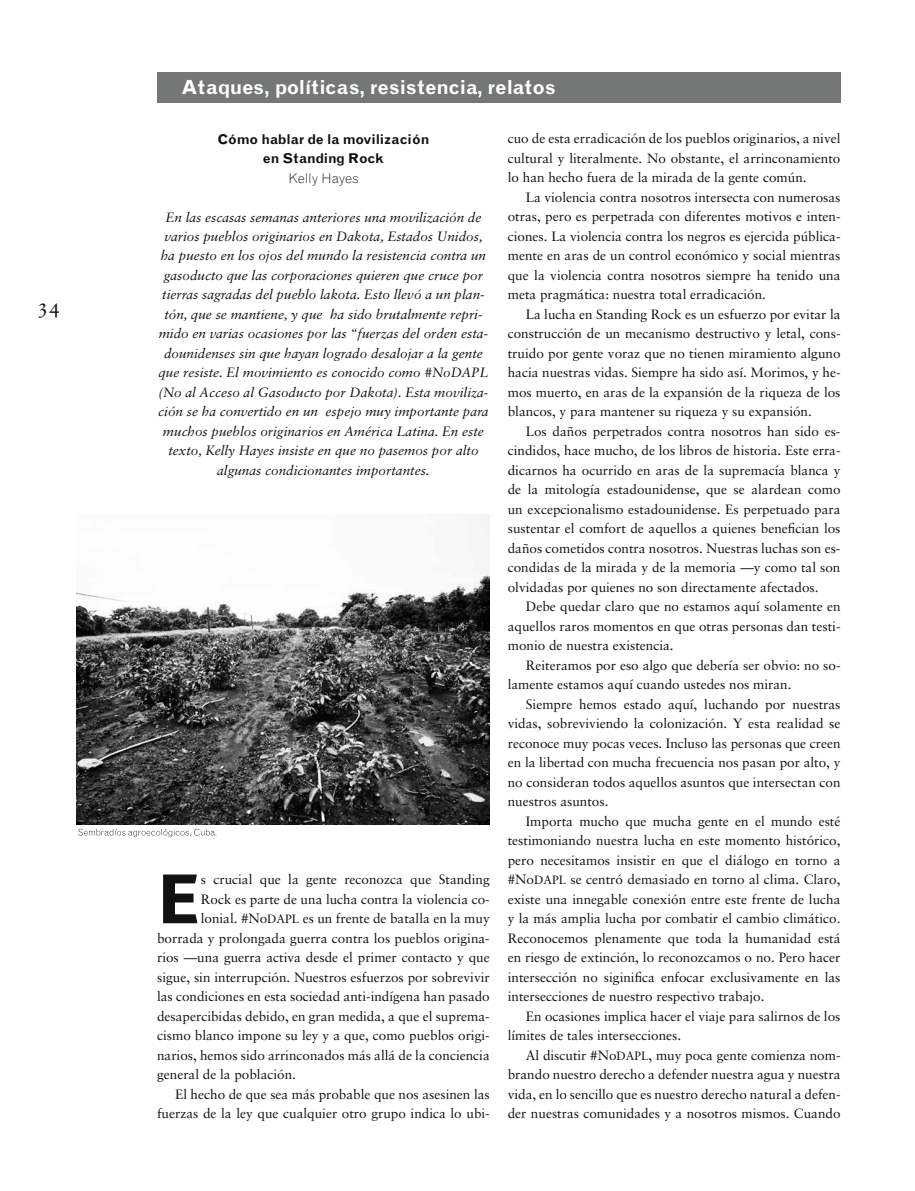
<style>
.page{position:relative;width:915px;height:1191px;background:#fff}
.page>*{position:absolute;margin:0;border:0;box-sizing:border-box;transform-origin:0 0}
.t1{font:700 67.5px "Grotesque";color:#121212}
.t2{font:21px "Sabon Roman SC";color:#121212}
.t3{font:700 19.5px "Grotesque";color:#fff}
.t4{font:13.5px/19.5px "Sabon";color:#121212;text-align:justify}
.t5{font:13.5px/19.5px "Sabon Italic Os F";color:#121212;text-align:center}
.t6{font:700 13.5px/19.5px "Grotesque";letter-spacing:-.015em;color:#121212;text-align:center}
.t7{font:300 13.5px "Grotesque";letter-spacing:-.005em;color:#121212}
.s1{font-size:12px}
</style>
<div class="page">
<div style="left:157px;top:72px;width:683px;height:30px;background:#757776"></div>
<img style="left:77px;top:514px;width:412px;height:310px">
<svg style="left:78px;top:828px;width:138px;height:9px"></svg>
<h2 class="t2" style="left:37px;top:293px;width:25px">34</h2>
<h3 class="t3" style="left:181px;top:75px;width:375px">Ataques, políticas, resistencia, relatos</h3>
<p class="t6" style="left:217px;top:129px;width:213px">Cómo hablar de la movilización en Standing Rock</p>
<p class="t7" style="left:288px;top:170px;width:72px">Kelly Hayes</p>
<p class="t5" style="left:158px;top:207px;width:332px">En las escasas semanas anteriores una movilización de varios pueblos originarios en Dakota, Estados Unidos, ha puesto en los ojos del mundo la resistencia contra un gasoducto que las corporaciones quieren que cruce por tierras sagradas del pueblo lakota. Esto llevó a un plan&shy;tón, que se mantiene, y que ha sido brutalmente repri&shy;mido en varias ocasiones por las “fuerzas del orden esta&shy;dounidenses sin que hayan logrado desalojar a la gente que resiste. El movimiento es conocido como #NoDAPL (No al Acceso al Gasoducto por Dakota). Esta moviliza&shy;ción se ha convertido en un espejo muy importante para muchos pueblos originarios en América Latina. En este texto, Kelly Hayes insiste en que no pasemos por alto algunas condicionantes importantes.</p>
<p class="t4" style="left:507px;top:129px;width:334px">cuo de esta erradicación de los pueblos originarios, a nivel cultural y literalmente. No obstante, el arrinconamiento lo han hecho fuera de la mirada de la gente común.</p>
<p class="t4" style="left:507px;top:187px;width:334px;text-indent:18px">La violencia contra nosotros intersecta con numerosas otras, pero es perpetrada con diferentes motivos e inten&shy;ciones. La violencia contra los negros es ejercida pública&shy;mente en aras de un control económico y social mientras que la violencia contra nosotros siempre ha tenido una meta pragmática: nuestra total erradicación.</p>
<p class="t4" style="left:507px;top:304px;width:334px;text-indent:18px">La lucha en Standing Rock es un esfuerzo por evitar la construcción de un mecanismo destructivo y letal, cons&shy;truido por gente voraz que no tienen miramiento alguno hacia nuestras vidas. Siempre ha sido así. Morimos, y he&shy;mos muerto, en aras de la expansión de la riqueza de los blancos, y para mantener su riqueza y su expansión.</p>
<p class="t4" style="left:507px;top:421px;width:334px;text-indent:18px">Los daños perpetrados contra nosotros han sido es&shy;cindidos, hace mucho, de los libros de historia. Este erra&shy;dicarnos ha ocurrido en aras de la supremacía blanca y de la mitología estadounidense, que se alardean como un excepcionalismo estadounidense. Es perpetuado para sustentar el comfort de aquellos a quienes benefician los daños cometidos contra nosotros. Nuestras luchas son es&shy;condidas de la mirada y de la memoria —y como tal son olvidadas por quienes no son directamente afectados.</p>
<p class="t4" style="left:507px;top:596px;width:334px;text-indent:18px">Debe quedar claro que no estamos aquí solamente en aquellos raros momentos en que otras personas dan testi&shy;monio de nuestra existencia.</p>
<p class="t4" style="left:507px;top:655px;width:334px;text-indent:18px">Reiteramos por eso algo que debería ser obvio: no so&shy;lamente estamos aquí cuando ustedes nos miran.</p>
<p class="t4" style="left:507px;top:694px;width:334px;text-indent:18px">Siempre hemos estado aquí, luchando por nuestras vidas, sobreviviendo la colonización. Y esta realidad se reconoce muy pocas veces. Incluso las personas que creen en la libertad con mucha frecuencia nos pasan por alto, y no consideran todos aquellos asuntos que intersectan con nuestros asuntos.</p>
<p class="t4" style="left:507px;top:811px;width:334px;text-indent:18px">Importa mucho que mucha gente en el mundo esté testimoniando nuestra lucha en este momento histórico, pero necesitamos insistir en que el diálogo en torno a #No<span class="s1">DAPL</span> se centró demasiado en torno al clima. Claro, existe una innegable conexión entre este frente de lucha y la más amplia lucha por combatir el cambio climático.<br>Reconocemos plenamente que toda la humanidad está en riesgo de extinción, lo reconozcamos o no. Pero hacer intersección no siginifica enfocar exclusivamente en las intersecciones de nuestro respectivo trabajo.</p>
<p class="t4" style="left:507px;top:1006px;width:334px;text-indent:18px">En ocasiones implica hacer el viaje para salirnos de los límites de tales intersecciones.</p>
<p class="t4" style="left:507px;top:1045px;width:334px;text-indent:18px">Al discutir #No<span class="s1">DAPL</span>, muy poca gente comienza nom&shy;brando nuestro derecho a defender nuestra agua y nuestra vida, en lo sencillo que es nuestro derecho natural a defen&shy;der nuestras comunidades y a nosotros mismos. Cuando</p>
<h1 class="t1" style="left:157px;top:859px;width:45px">E</h1>
<p class="t4" style="left:201px;top:869px;width:290px">s crucial que la gente reconozca que Standing</p>
<p class="t4" style="left:201px;top:889px;width:290px">Rock es parte de una lucha contra la violencia co-</p>
<p class="t4" style="left:201px;top:908px;width:290px">lonial. #No<span class="s1">DAPL</span> es un frente de batalla en la muy</p>
<p class="t4" style="left:157px;top:928px;width:334px">borrada y prolongada guerra contra los pueblos origina-</p>
<p class="t4" style="left:157px;top:947px;width:334px">rios —una guerra activa desde el primer contacto y que</p>
<p class="t4" style="left:157px;top:967px;width:334px">sigue, sin interrupción. Nuestros esfuerzos por sobrevivir</p>
<p class="t4" style="left:157px;top:986px;width:334px">las condiciones en esta sociedad anti-indígena han pasado</p>
<p class="t4" style="left:157px;top:1006px;width:334px">desapercibidas debido, en gran medida, a que el suprema-</p>
<p class="t4" style="left:157px;top:1025px;width:334px">cismo blanco impone su ley y a que, como pueblos origi-</p>
<p class="t4" style="left:157px;top:1045px;width:334px">narios, hemos sido arrinconados más allá de la conciencia</p>
<p class="t4" style="left:157px;top:1064px;width:140px">general de la población.</p>
<p class="t4" style="left:175px;top:1084px;width:316px">El hecho de que sea más probable que nos asesinen las</p>
<p class="t4" style="left:157px;top:1103px;width:334px">fuerzas de la ley que cualquier otro grupo indica lo ubi-</p>
</div>
